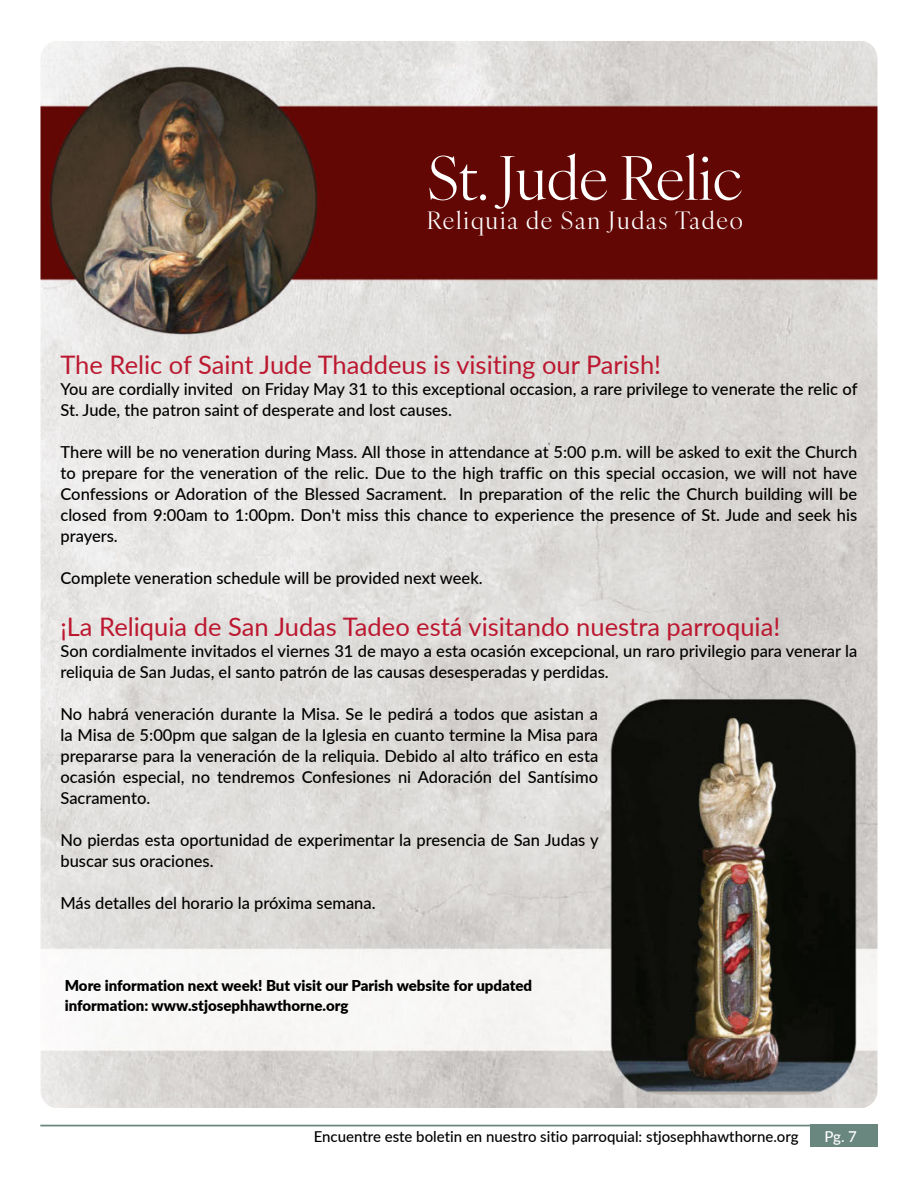
<style>
.page{position:relative;width:918px;height:1188px;background:#fff}
.page>*{position:absolute;margin:0;border:0;box-sizing:border-box;transform-origin:0 0}
.t1{font:60px "Ivy Ora Display";color:#fff}
.t2{font:25.5px "Lato";color:#bc1830}
.t3{font:24px "Ivy Ora Display";letter-spacing:.075em;color:#fff}
.t4{font:500 16.5px/21px "Rhxkqk Lato";color:#000}
.t5{font:500 15px "Cvctwc Lato";color:#000}
.t6{font:900 15px "Dwwmlv Lato";color:#000}
.t7{font:900 15px "Rcrvpd Lato";color:#000}
.t8{font:500 15px "Rhxkqk Lato";color:#fff}
</style>
<div class="page">
<div style="left:810px;top:1125px;width:68px;height:22px;background:#69877f"></div>
<hr style="left:41px;top:1125px;width:770px;height:1px;background:#69877f">
<img style="left:41px;top:41px;width:837px;height:1067px">
<h1 class="t1" style="left:428px;top:133px;width:316px">St. Jude Relic</h1>
<h3 class="t3" style="left:427px;top:202px;width:318px">Reliquia de San Judas Tadeo</h3>
<h2 class="t2" style="left:60px;top:347px;width:602px">The Relic of Saint Jude Thaddeus is visiting our Parish!</h2>
<p class="t4" style="left:60px;top:378px;width:799px">You are cordially invited on Friday May 31 to this exceptional occasion, a rare privilege to venerate the relic of<br>St. Jude, the patron saint of desperate and lost causes.</p>
<p class="t4" style="left:60px;top:441px;width:798px;text-align:justify">There will be no veneration during Mass. All those in attendance at 5:00 p.m. will be asked to exit the Church to prepare for the veneration of the relic. Due to the high traffic on this special occasion, we will not have Confessions or Adoration of the Blessed Sacrament. In preparation of the relic the Church building will be closed from 9:00am to 1:00pm. Don't miss this chance to experience the presence of St. Jude and seek his prayers.</p>
<p class="t4" style="left:60px;top:567px;width:424px">Complete veneration schedule will be provided next week.</p>
<h2 class="t2" style="left:60px;top:608px;width:721px">¡La Reliquia de San Judas Tadeo está visitando nuestra parroquia!</h2>
<p class="t4" style="left:60px;top:640px;width:798px">Son cordialmente invitados el viernes 31 de mayo a esta ocasión excepcional, un raro privilegio para venerar la reliquia de San Judas, el santo patrón de las causas desesperadas y perdidas.</p>
<p class="t4" style="left:60px;top:703px;width:539px;text-align:justify">No habrá veneración durante la Misa. Se le pedirá a todos que asistan a la Misa de 5:00pm que salgan de la Iglesia en cuanto termine la Misa para prepararse para la veneración de la reliquia. Debido al alto tráfico en esta ocasión especial, no tendremos Confesiones ni Adoración del Santísimo Sacramento.</p>
<p class="t4" style="left:60px;top:829px;width:540px">No pierdas esta oportunidad de experimentar la presencia de San Judas y buscar sus oraciones.</p>
<p class="t4" style="left:60px;top:892px;width:317px">Más detalles del horario la próxima semana.</p>
<p class="t6" style="left:65px;top:975px;width:469px">More information next week! But visit our Parish website for updated</p>
<p class="t7" style="left:65px;top:994px;width:285px">information: www.stjosephhawthorne.org</p>
<p class="t5" style="left:314px;top:1126px;width:486px">Encuentre este boletin en nuestro sitio parroquial: stjosephhawthorne.org</p>
<p class="t8" style="left:824px;top:1126px;width:34px">Pg. 7</p>
</div>
